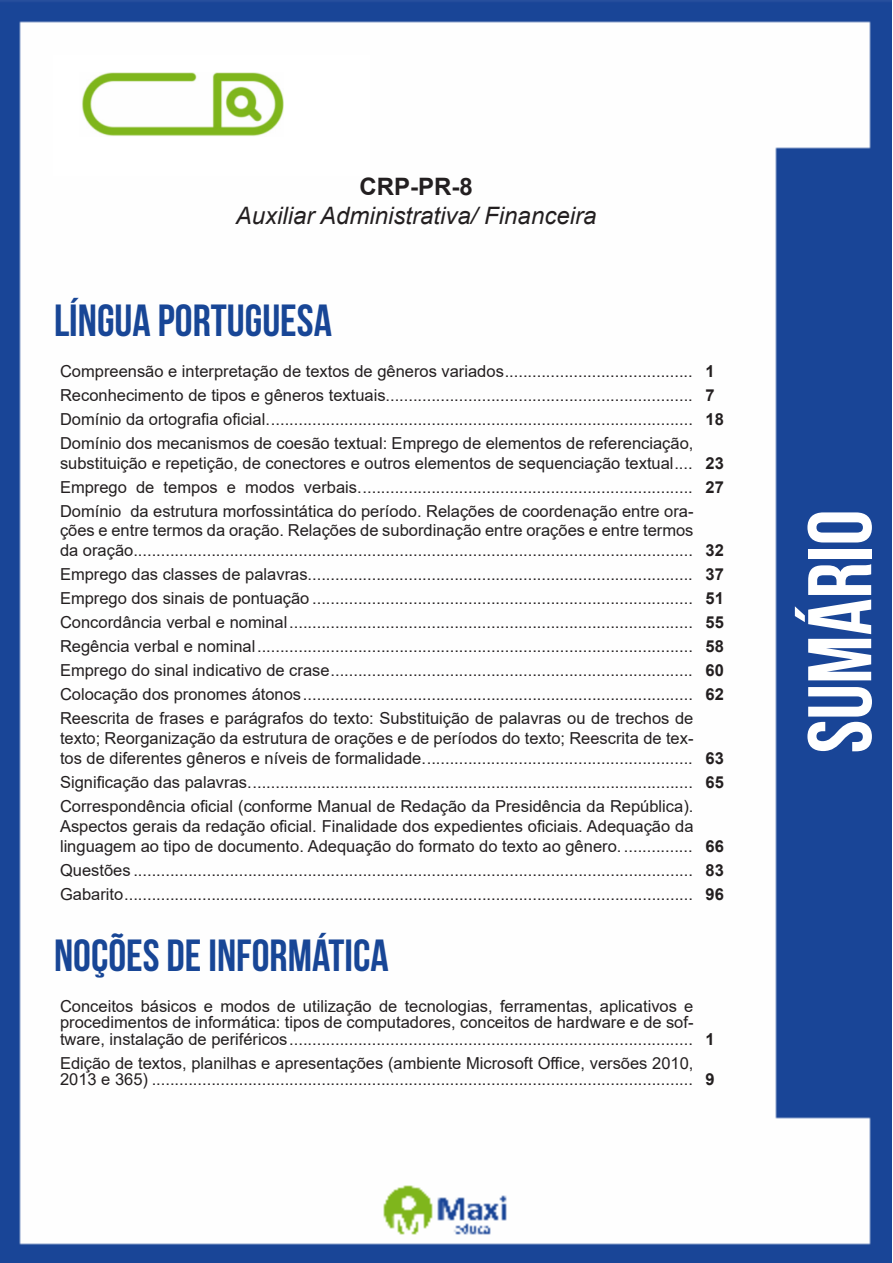
<style>
.page{position:relative;width:893px;height:1263px;background:#fff}
.page>*{position:absolute;margin:0;border:0;box-sizing:border-box;transform-origin:0 0}
.t1{font:700 90px "Bebas Neue";color:#fff}
.t2{font:700 45px "Bebas Neue";color:#184696}
.t3{font:italic 24px "Arial";color:#231f20}
.t4{font:700 24px "Arial";color:#231f20}
.ALTERNATIVAS{font:16.5px/19.8px "Arial";color:#231f20;text-align:justify}
.INDICE{font:700 16.5px "Arial";color:#231f20}
</style>
<div class="page">
<img style="left:0;top:0;width:892px;height:1263px">
<div style="left:53px;top:55px;width:317px;height:121px;background:#fff"></div>
<img style="left:82px;top:72px;width:201px;height:64px">
<p class="t4" style="left:359px;top:170px;width:115px">CRP-PR-8</p>
<p class="t3" style="left:236px;top:200px;width:362px">Auxiliar Administrativa/ Financeira</p>
<p class="t2" style="left:54px;top:295px;width:279px">LÍNGUA PORTUGUESA</p>
<p class="ALTERNATIVAS" style="left:60px;top:361px;width:634px">Compreensão e interpretação de textos de gêneros variados.........................................</p>
<p class="INDICE" style="left:705px;top:359px;width:11px">1</p>
<p class="ALTERNATIVAS" style="left:60px;top:385px;width:634px">Reconhecimento de tipos e gêneros textuais...................................................................</p>
<p class="INDICE" style="left:705px;top:383px;width:11px">7</p>
<p class="ALTERNATIVAS" style="left:60px;top:409px;width:634px">Domínio da ortografia oficial.............................................................................................</p>
<p class="INDICE" style="left:705px;top:407px;width:20px">18</p>
<p class="ALTERNATIVAS" style="left:60px;top:433px;width:635px">Domínio dos mecanismos de coesão textual: Emprego de elementos de referenciação, substituição e repetição, de conectores e outros elementos de sequenciação textual....</p>
<p class="INDICE" style="left:705px;top:451px;width:20px">23</p>
<p class="ALTERNATIVAS" style="left:60px;top:477px;width:634px">Emprego de tempos e modos verbais.........................................................................</p>
<p class="INDICE" style="left:705px;top:475px;width:20px">27</p>
<p class="ALTERNATIVAS" style="left:60px;top:501px;width:635px">Domínio da estrutura morfossintática do período. Relações de coordenação entre ora&shy;ções e entre termos da oração. Relações de subordinação entre orações e entre termos da oração..........................................................................................................................</p>
<p class="INDICE" style="left:705px;top:539px;width:20px">32</p>
<p class="ALTERNATIVAS" style="left:60px;top:564px;width:634px">Emprego das classes de palavras....................................................................................</p>
<p class="INDICE" style="left:705px;top:563px;width:20px">37</p>
<p class="ALTERNATIVAS" style="left:60px;top:588px;width:634px">Emprego dos sinais de pontuação ...................................................................................</p>
<p class="INDICE" style="left:705px;top:587px;width:20px">51</p>
<p class="ALTERNATIVAS" style="left:60px;top:612px;width:634px">Concordância verbal e nominal........................................................................................</p>
<p class="INDICE" style="left:705px;top:611px;width:20px">55</p>
<p class="ALTERNATIVAS" style="left:60px;top:636px;width:634px">Regência verbal e nominal...............................................................................................</p>
<p class="INDICE" style="left:705px;top:635px;width:20px">58</p>
<p class="ALTERNATIVAS" style="left:60px;top:660px;width:634px">Emprego do sinal indicativo de crase...............................................................................</p>
<p class="INDICE" style="left:705px;top:659px;width:20px">60</p>
<p class="ALTERNATIVAS" style="left:60px;top:684px;width:634px">Colocação dos pronomes átonos.....................................................................................</p>
<p class="INDICE" style="left:705px;top:683px;width:20px">62</p>
<p class="ALTERNATIVAS" style="left:60px;top:708px;width:635px">Reescrita de frases e parágrafos do texto: Substituição de palavras ou de trechos de texto; Reorganização da estrutura de orações e de períodos do texto; Reescrita de tex&shy;tos de diferentes gêneros e níveis de formalidade...........................................................</p>
<p class="INDICE" style="left:705px;top:746px;width:20px">63</p>
<p class="ALTERNATIVAS" style="left:60px;top:772px;width:634px">Significação das palavras.................................................................................................</p>
<p class="INDICE" style="left:705px;top:770px;width:20px">65</p>
<p class="ALTERNATIVAS" style="left:60px;top:796px;width:635px">Correspondência oficial (conforme Manual de Redação da Presidência da República).<br>Aspectos gerais da redação oficial. Finalidade dos expedientes oficiais. Adequação da linguagem ao tipo de documento. Adequação do formato do texto ao gênero. ...............</p>
<p class="INDICE" style="left:705px;top:834px;width:20px">66</p>
<p class="ALTERNATIVAS" style="left:60px;top:860px;width:634px">Questões ..........................................................................................................................</p>
<p class="INDICE" style="left:705px;top:858px;width:20px">83</p>
<p class="ALTERNATIVAS" style="left:60px;top:884px;width:634px">Gabarito............................................................................................................................</p>
<p class="INDICE" style="left:705px;top:882px;width:20px">96</p>
<p class="t2" style="left:54px;top:930px;width:336px">NOÇÕES DE INFORMÁTICA</p>
<p class="ALTERNATIVAS" style="left:60px;top:997px;width:635px;line-height:16.5px">Conceitos básicos e modos de utilização de tecnologias, ferramentas, aplicativos e procedimentos de informática: tipos de computadores, conceitos de hardware e de sof&shy;tware, instalação de periféricos........................................................................................</p>
<p class="INDICE" style="left:705px;top:1027px;width:11px">1</p>
<p class="ALTERNATIVAS" style="left:60px;top:1054px;width:635px;line-height:16.5px">Edição de textos, planilhas e apresentações (ambiente Microsoft Office, versões 2010,<br>2013 e 365) ......................................................................................................................</p>
<p class="INDICE" style="left:705px;top:1068px;width:11px">9</p>
<h1 class="t1" style="left:791px;top:753px;width:245px;rotate:-90deg">SUMÁRIO</h1>
</div>
